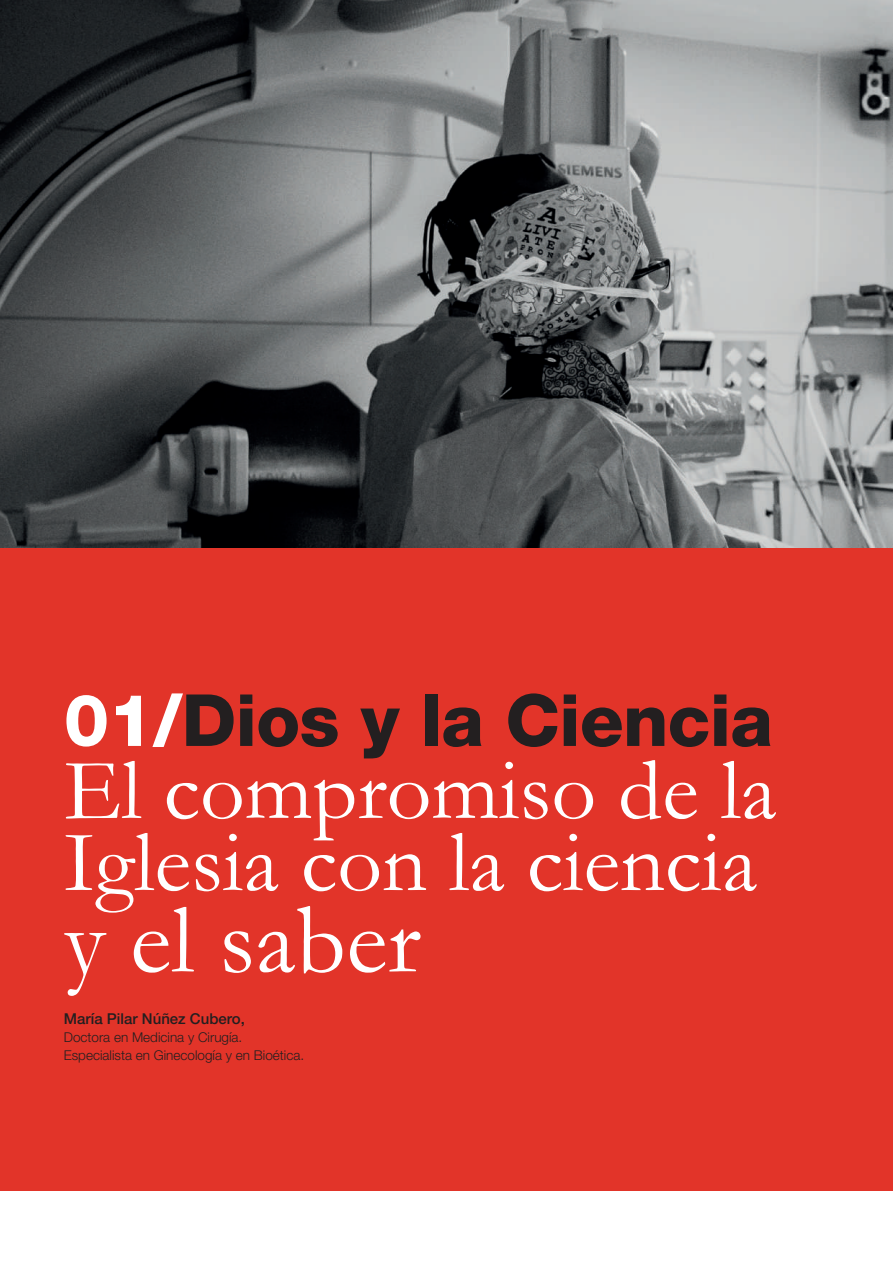
<style>
.page{position:relative;width:893px;height:1263px;background:#fff}
.page>*{position:absolute;margin:0;border:0;box-sizing:border-box;transform-origin:0 0}
.t1{font:99.3px "Garamond";color:#fff}
.t2{font:87.9px/72px "Garamond";color:#fff}
.t3{font:800 72px "Helvetica Neue LT Std";letter-spacing:-.01em;color:#231f20}
.t4{font:500 15px "Helvetica Neue LT Std";color:#231f20}
.t5{font:300 13.5px/18px "Helvetica Neue LT Std";color:#231f20}
.s1{color:#fff}
</style>
<div class="page">
<div style="left:0;top:548px;width:893px;height:643px;background:#e23429"></div>
<img style="left:0;top:0;width:893px;height:548px">
<h3 class="t3" style="left:64px;top:677px;width:711px"><span class="s1">01/</span>Dios y la Ciencia</h3>
<h2 class="t2" style="left:64px;top:753px;width:714px">El compromiso de la<br>Iglesia con la ciencia</h2>
<h1 class="t1" style="left:64px;top:881px;width:358px">y el saber</h1>
<p class="t4" style="left:64px;top:1009px;width:183px">María Pilar Núñez Cubero,</p>
<p class="t5" style="left:64px;top:1027px;width:242px">Doctora en Medicina y Cirugía.<br>Especialista en Ginecología y en Bioética.</p>
</div>
